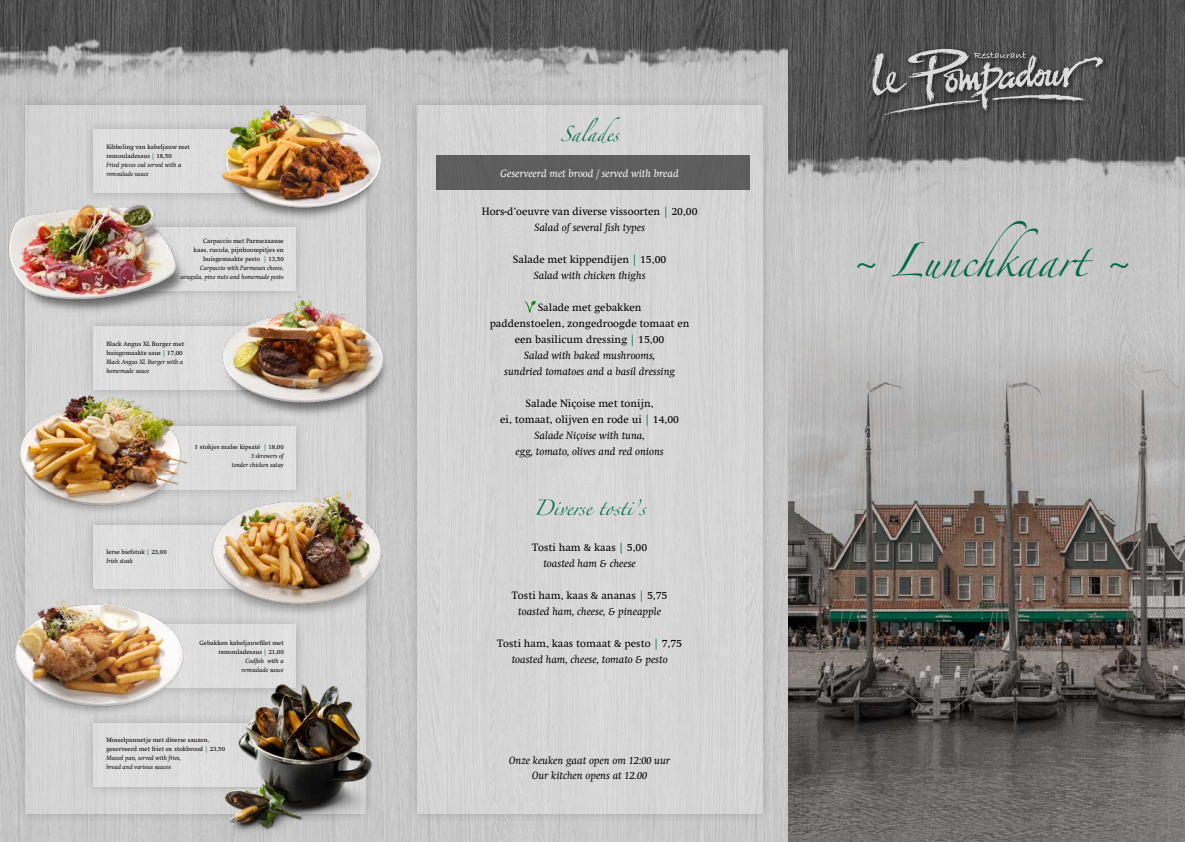
<style>
.page{position:relative;width:1185px;height:842px;background:#fff}
.page>*{position:absolute;margin:0;border:0;box-sizing:border-box;transform-origin:0 0}
.t1{font:30px "Zapfino";color:#006b48;scale:.96 1}
.t2{font:14px "Zapfino";color:#006b48;scale:.95 1}
.t3{font:11px/16px "Swift";color:#000;text-align:center}
.t4{font:italic 11px/16px "Swift";color:#000;text-align:center}
.t5{font:italic 11px "Swift";color:#fff}
.t6{font:6.4px/9px "Swift";color:#000}
.t7{font:italic 6.4px/9px "Swift";color:#000;text-align:right}
.s1{color:#006b48}
.s2{font-style:italic}
.s3{font-style:normal}
.s4{font-style:normal;color:#006b48}
</style>
<div class="page">
<img style="left:0;top:0;width:491px;height:842px">
<svg style="left:491px;top:0;width:297px;height:842px;background:#9c9c9c"></svg>
<img style="left:788px;top:0;width:397px;height:313px">
<img style="left:788px;top:313px;width:397px;height:529px">
<img style="left:866px;top:43px;width:247px;height:82px">
<img style="left:968px;top:47px;width:68px;height:2px">
<svg style="left:872px;top:49px;width:231px;height:66px;background:#676767"></svg>
<div style="left:406px;top:95px;width:367px;height:729px;background:#c1c1c1"></div>
<div style="left:417px;top:105px;width:346px;height:709px;background:#d5d5d5"></div>
<div style="left:15px;top:95px;width:361px;height:729px;background:#000;opacity:.75"></div>
<div style="left:26px;top:105px;width:340px;height:709px;background:#d4d4d4"></div>
<div style="left:114px;top:416px;width:192px;height:84px;background:#ccc"></div>
<div style="left:124px;top:426px;width:172px;height:64px;background:#dfdfdf"></div>
<img style="left:0;top:358px;width:239px;height:183px">
<div style="left:83px;top:515px;width:200px;height:84px;background:#000;opacity:.75"></div>
<div style="left:93px;top:525px;width:180px;height:64px;background:#dfdfdf"></div>
<img style="left:188px;top:489px;width:229px;height:152px">
<div style="left:114px;top:614px;width:192px;height:84px;background:#000;opacity:.75"></div>
<div style="left:124px;top:624px;width:172px;height:64px;background:#dedede"></div>
<img style="left:0;top:581px;width:203px;height:154px">
<div style="left:83px;top:713px;width:255px;height:84px;background:#cdcdcd"></div>
<div style="left:93px;top:723px;width:235px;height:64px;background:#dedede"></div>
<img style="left:170px;top:673px;width:259px;height:169px">
<img style="left:226px;top:684px;width:76px;height:144px">
<div style="left:114px;top:217px;width:192px;height:84px;background:#cecece"></div>
<div style="left:124px;top:227px;width:172px;height:64px;background:#dedede"></div>
<img style="left:0;top:190px;width:187px;height:148px">
<div style="left:83px;top:316px;width:200px;height:84px;background:#000;opacity:.75"></div>
<div style="left:93px;top:326px;width:180px;height:64px;background:#dedede"></div>
<img style="left:208px;top:288px;width:190px;height:145px">
<svg style="left:524px;top:301px;width:12px;height:12px"></svg>
<div style="left:436px;top:155px;width:313px;height:34px;background:#5e5e5e"></div>
<div style="left:83px;top:119px;width:200px;height:84px;background:#cdcdcd"></div>
<div style="left:93px;top:129px;width:180px;height:64px;background:#dedede"></div>
<img style="left:214px;top:96px;width:186px;height:131px">
<p class="t6" style="left:106px;top:143px;width:85px">Kibbeling van kabeljauw met remouladesaus <span class="s1">|</span> 18,50<br><span class="s2">Fried pieces cod served with a remoulade sauce</span></p>
<p class="t6" style="left:181px;top:237px;width:104px;text-align:right">Carpaccio met Parmezaanse<br>kaas, rucola, pijnboompitjes en huisgemaakte pesto <span class="s1">|</span> 13,50<br><span class="s2">Carpaccio with Parmesan cheese, arugula, pine nuts and homemade pesto</span></p>
<p class="t6" style="left:106px;top:340px;width:79px">Black Angus XL Burger met huisgemaakte saus <span class="s1">|</span> 17,00<br><span class="s2">Black Angus XL Burger with a homemade sauce</span></p>
<p class="t7" style="left:195px;top:442px;width:90px"><span class="s3">3 stokjes malse kipsaté</span> <span class="s4">|</span> <span class="s3">18,00<br></span>3 skrewers of<br>tender chicken satay</p>
<p class="t6" style="left:106px;top:547px;width:62px">Ierse biefstuk <span class="s1">|</span> 23,00<br><span class="s2">Irish steak</span></p>
<p class="t6" style="left:200px;top:639px;width:86px;text-align:right">Gebakken kabeljauwfilet met remouladesaus <span class="s1">|</span> 21,00<br><span class="s2">Codfish with a<br>remoulade sauce</span></p>
<p class="t6" style="left:106px;top:735px;width:120px">Mosselpannetje met diverse sauzen, geserveerd met friet en stokbrood <span class="s1">|</span> 23,50<br><span class="s2">Mussel pan, served with fries,<br>bread and various sauces</span></p>
<h2 class="t2" style="left:560px;top:128px;width:64px">Salades</h2>
<h3 class="t5" style="left:501px;top:167px;width:180px">Geserveerd met brood / served with bread</h3>
<h3 class="t3" style="left:482px;top:203px;width:217px">Hors-d’oeuvre van diverse vissoorten <span class="s1">|</span> 20,00<br><span class="s2">Salad of several fish types</span></h3>
<h3 class="t3" style="left:513px;top:251px;width:155px">Salade met kippendijen <span class="s1">|</span> 15,00<br><span class="s2">Salad with chicken thighs</span></h3>
<h3 class="t3" style="left:490px;top:299px;width:201px">Salade met gebakken<br>paddenstoelen, zongedroogde tomaat en een basilicum dressing <span class="s1">|</span> 15,00<br><span class="s2">Salad with baked mushrooms,<br>sundried tomatoes and a basil dressing</span></h3>
<h3 class="t3" style="left:500px;top:395px;width:180px">Salade Niçoise met tonijn,<br>ei, tomaat, olijven en rode ui <span class="s1">|</span> 14,00<br><span class="s2">Salade Niçoise with tuna,<br>egg, tomato, olives and red onions</span></h3>
<h2 class="t2" style="left:534px;top:502px;width:119px">Diverse tosti’s</h2>
<h3 class="t3" style="left:532px;top:539px;width:117px">Tosti ham &amp; kaas <span class="s1">|</span> 5,00 <span class="s2">toasted ham &amp; cheese</span></h3>
<h3 class="t4" style="left:512px;top:587px;width:157px"><span class="s3">Tosti ham, kaas &amp; ananas</span> <span class="s4">|</span> <span class="s3">5,75 </span>toasted ham, cheese, &amp; pineapple</h3>
<h3 class="t4" style="left:497px;top:635px;width:186px"><span class="s3">Tosti ham, kaas tomaat &amp; pesto</span> <span class="s4">|</span> <span class="s3">7,75 </span>toasted ham, cheese, tomato &amp; pesto</h3>
<h3 class="t4" style="left:509px;top:753px;width:162px;line-height:15px">Onze keuken gaat open om 12:00 uur<br>Our kitchen opens at 12.00</h3>
<h1 class="t1" style="left:848px;top:248px;width:295px">~ Lunchkaart ~</h1>
</div>
